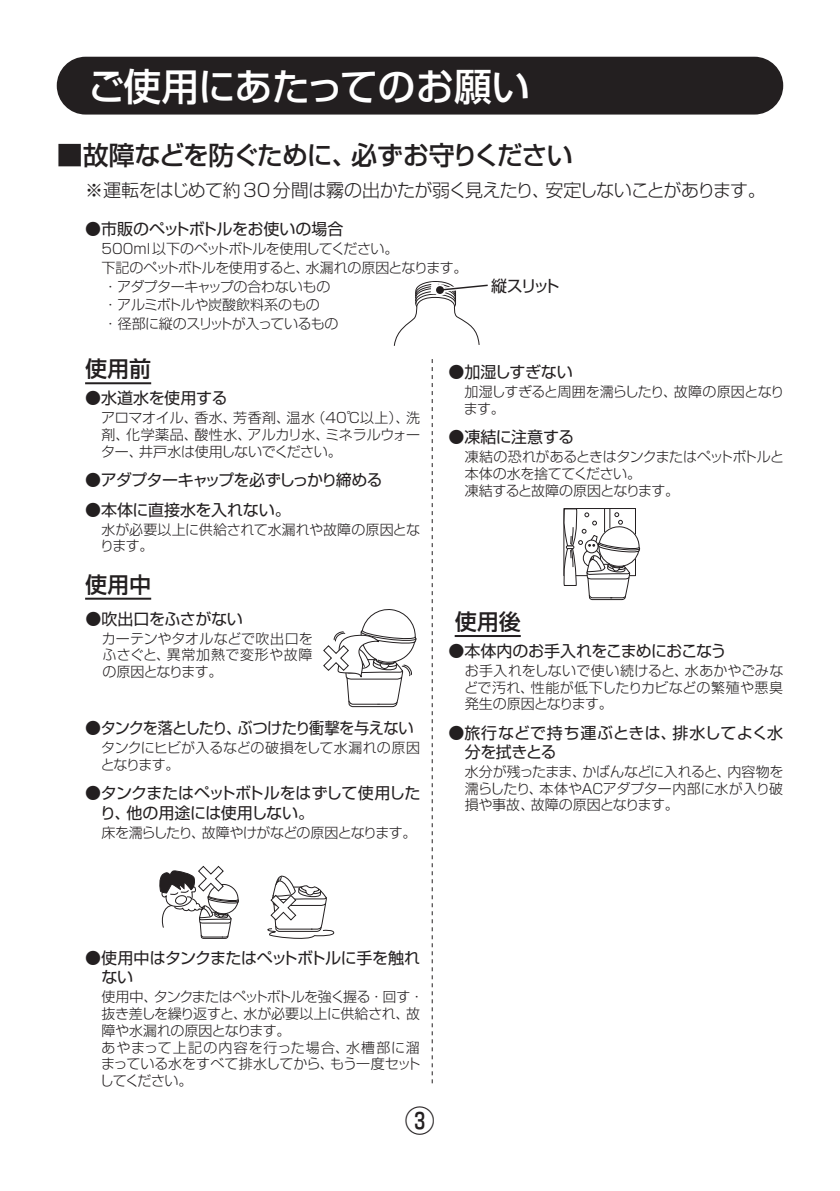
<style>
.page{position:relative;width:840px;height:1191px;background:#fff}
.page>*{position:absolute;margin:0;border:0;box-sizing:border-box;transform-origin:0 0}
.t1{font:500 38px "Shin Go Pro";letter-spacing:-.02em;color:#fff}
.t2{font:500 30px "Shin Go Pro";color:#231f20}
.t3{font:500 26px "Shin Go Pro";letter-spacing:-.045em;color:#231f20}
.t4{font:500 22px "Shin Go Pro";color:#231f20}
.t5{font:300 18px "Shin Go Pro";letter-spacing:-.035em;color:#231f20}
.t6{font:16px/19.2px "Shin Go Pro";letter-spacing:-.03em;color:#231f20}
.t7{font:16px/19.2px "Shin Go Pro";letter-spacing:-.005em;color:#231f20}
.t8{font:16px "Shin Go Pro";letter-spacing:-.01em;color:#231f20}
.t9{font:16px "Shin Go Pro";letter-spacing:-.065em;color:#231f20}
.t10{font:16px "Shin Go Pro";letter-spacing:-.05em;color:#231f20}
.t11{font:300 14px/16.8px "Shin Go Pro";letter-spacing:-.025em;color:#231f20}
.t12{font:300 14px/16.8px "Shin Go Pro";letter-spacing:-.045em;color:#231f20}
.t13{font:300 14px "Shin Go Pro";letter-spacing:-.055em;color:#231f20}
</style>
<div class="page">
<svg style="left:267px;top:876px;width:67px;height:63px"></svg>
<svg style="left:159px;top:865px;width:80px;height:74px"></svg>
<svg style="left:323px;top:609px;width:93px;height:98px"></svg>
<svg style="left:563px;top:508px;width:77px;height:93px"></svg>
<div style="left:57px;top:57px;width:725px;height:58px;background:#231f20;border-radius:29px"></div>
<hr style="left:85px;top:382px;width:66px;height:2px;background:#231f20">
<hr style="left:85px;top:597px;width:66px;height:2px;background:#231f20">
<hr style="left:454px;top:635px;width:66px;height:2px;background:#231f20">
<svg style="left:431px;top:359px;width:1px;height:725px"></svg>
<svg style="left:393px;top:281px;width:95px;height:65px"></svg>
<svg style="left:435px;top:286px;width:9px;height:8px"></svg>
<h1 class="t1" style="left:88px;top:55px;width:443px">ご使用にあたってのお願い</h1>
<h3 class="t3" style="left:57px;top:133px;width:517px">■故障などを防ぐために、必ずお守りください</h3>
<p class="t5" style="left:85px;top:176px;width:681px">※運転をはじめて約 30 分間は霧の出かたが弱く見えたり、安定しないことがあります。</p>
<p class="t8" style="left:85px;top:216px;width:260px">●市販のペットボトルをお使いの場合</p>
<p class="t11" style="left:101px;top:237px;width:367px;line-height:18.8px">500ml 以下のペットボトルを使用してください。<br>下記のペットボトルを使用すると、水漏れの原因となります。・アダプターキャップの合わないもの<br>・アルミボトルや炭酸飲料系のもの<br>・径部に縦のスリットが入っているもの</p>
<p class="t6" style="left:491px;top:274px;width:70px">縦スリット</p>
<h3 class="t4" style="left:85px;top:351px;width:67px">使用前</h3>
<p class="t8" style="left:85px;top:385px;width:144px">●水道水を使用する</p>
<p class="t11" style="left:101px;top:408px;width:320px;text-align:justify">アロマオイル、香水、芳香剤、温水（40℃以上）、洗剤、化学薬品、酸性水、アルカリ水、ミネラルウォーター、井戸水は使用しないでください。</p>
<p class="t9" style="left:85px;top:467px;width:299px">●アダプターキャップを必ずしっかり締める</p>
<p class="t6" style="left:85px;top:498px;width:207px">●本体に直接水を入れない。</p>
<p class="t11" style="left:100px;top:519px;width:321px">水が必要以上に供給されて水漏れや故障の原因となります。</p>
<h3 class="t4" style="left:85px;top:566px;width:67px">使用中</h3>
<p class="t6" style="left:85px;top:607px;width:159px">●吹出口をふさがない</p>
<p class="t11" style="left:102px;top:628px;width:212px;text-align:justify">カーテンやタオルなどで吹出口をふさぐと、異常加熱で変形や故障の原因となります。</p>
<p class="t6" style="left:85px;top:716px;width:330px">●タンクを落としたり、ぶつけたり衝撃を与えない</p>
<p class="t11" style="left:101px;top:738px;width:321px">タンクにヒビが入るなどの破損をして水漏れの原因となります。</p>
<p class="t6" style="left:100px;top:781px;width:321px;text-indent:-15px">●タンクまたはペットボトルをはずして使用したり、他の用途には使用しない。</p>
<p class="t13" style="left:101px;top:820px;width:316px">床を濡らしたり、故障やけがなどの原因となります。</p>
<p class="t6" style="left:448px;top:361px;width:126px">●加湿しすぎない</p>
<p class="t12" style="left:463px;top:382px;width:322px">加湿しすぎると周囲を濡らしたり、故障の原因となります。</p>
<p class="t6" style="left:448px;top:426px;width:127px">●凍結に注意する</p>
<p class="t11" style="left:464px;top:447px;width:321px">凍結の恐れがあるときはタンクまたはペットボトルと本体の水を捨ててください。<br>凍結すると故障の原因となります。</p>
<h3 class="t4" style="left:454px;top:603px;width:67px">使用後</h3>
<p class="t10" style="left:448px;top:637px;width:279px">●本体内のお手入れをこまめにおこなう</p>
<p class="t11" style="left:463px;top:660px;width:321px;text-align:justify">お手入れをしないで使い続けると、水あかやごみなどで汚れ、性能が低下したりカビなどの繁殖や悪臭発生の原因となります。</p>
<p class="t7" style="left:464px;top:721px;width:320px;text-indent:-16px">●旅行などで持ち運ぶときは、排水してよく水分を拭きとる</p>
<p class="t11" style="left:464px;top:761px;width:320px;text-align:justify">水分が残ったまま、かばんなどに入れると、内容物を濡らしたり、本体やＡＣアダプター内部に水が入り破損や事故、故障の原因となります。</p>
<p class="t6" style="left:101px;top:946px;width:320px;text-indent:-16px">●使用中はタンクまたはペットボトルに手を触れない</p>
<p class="t11" style="left:100px;top:986px;width:325px">使用中、タンクまたはペットボトルを強く握る・回す・抜き差しを繰り返すと、水が必要以上に供給され、故障や水漏れの原因となります。<br>あやまって上記の内容を行った場合、水槽部に溜まっている水をすべて排水してから、もう一度セットしてください。</p>
<h2 class="t2" style="left:404px;top:1095px;width:31px">③</h2>
</div>
